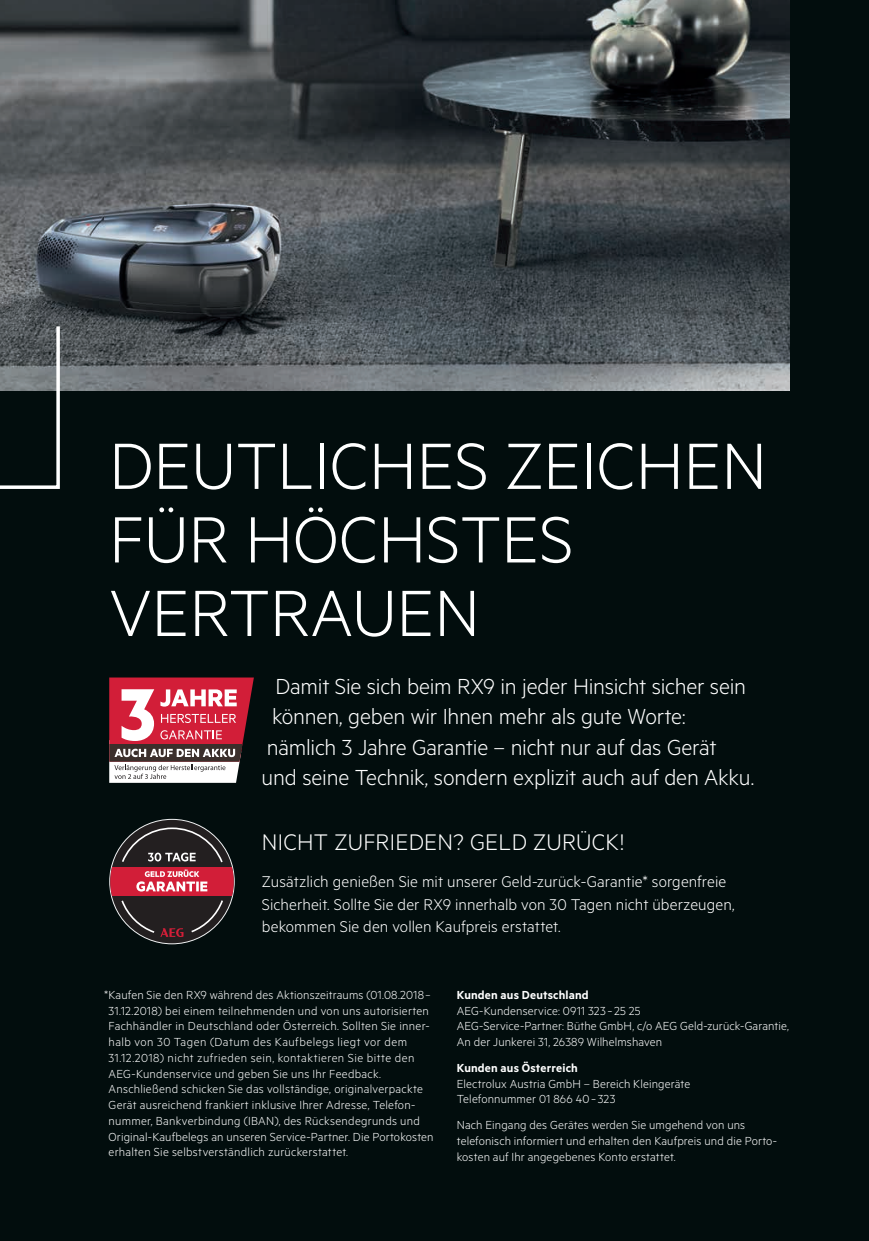
<style>
.page{position:relative;width:869px;height:1241px;background:#fff}
.page>*{position:absolute;margin:0;border:0;box-sizing:border-box;transform-origin:0 0}
.t1{font:300 73.5px/73.5px "Metric";color:#fff}
.t2{font:300 25.38px "Metric";letter-spacing:.01em;color:#fff}
.t3{font:300 24.5px "Metric";letter-spacing:-.01em;color:#fff}
.t4{font:300 17.5px/22.8px "Metric";letter-spacing:.005em;color:#fff}
.t5{font:300 13.12px/15.8px "Metric";letter-spacing:.015em;color:#fff}
.t6{font:600 13.12px "Metric";letter-spacing:.015em;color:#fff}
</style>
<div class="page">
<div style="left:0;top:0;width:868px;height:1240px;background:#020d0d"></div>
<img style="left:0;top:0;width:789px;height:390px">
<svg style="left:109px;top:677px;width:145px;height:105px;background:#be6975"></svg>
<svg style="left:110px;top:819px;width:124px;height:124px"></svg>
<div style="left:110px;top:866px;width:124px;height:29px;background:#d21e38"></div>
<svg style="left:121px;top:827px;width:102px;height:109px"></svg>
<svg style="left:0;top:323px;width:62px;height:166px"></svg>
<h1 class="t1" style="left:109px;top:426px;width:658px">DEUTLICHES ZEICHEN<br>FÜR HÖCHSTES<br>VERTRAUEN</h1>
<h3 class="t3" style="left:275px;top:672px;width:471px">Damit Sie sich beim RX9 in jeder Hinsicht sicher sein</h3>
<h3 class="t3" style="left:272px;top:702px;width:414px">können, geben wir Ihnen mehr als gute Worte:</h3>
<h3 class="t3" style="left:267px;top:732px;width:451px">nämlich 3 Jahre Garantie – nicht nur auf das Gerät</h3>
<h3 class="t3" style="left:261px;top:762px;width:494px">und seine Technik, sondern explizit auch auf den Akku.</h3>
<h2 class="t2" style="left:262px;top:827px;width:364px">NICHT ZUFRIEDEN? GELD ZURÜCK!</h2>
<h3 class="t4" style="left:262px;top:869px;width:474px">Zusätzlich genießen Sie mit unserer Geld-zurück-Garantie* sorgenfreie<br>Sicherheit. Sollte Sie der RX9 innerhalb von 30 Tagen nicht überzeugen, bekommen Sie den vollen Kaufpreis erstattet.</h3>
<p class="t5" style="left:109px;top:986px;width:326px;text-indent:-4px">*Kaufen Sie den RX9 während des Aktionszeitraums (01.08.2018 – 31.12.2018) bei einem teilnehmenden und von uns autorisierten Fachhändler in Deutschland oder Österreich. Sollten Sie inner&shy;halb von 30 Tagen (Datum des Kaufbelegs liegt vor dem 31.12.2018) nicht zufrieden sein, kontaktieren Sie bitte den AEG-Kundenservice und geben Sie uns Ihr Feedback.<br>Anschließend schicken Sie das vollständige, originalverpackte Gerät ausreichend frankiert inklusive Ihrer Adresse, Telefon&shy;nummer, Bankverbindung (IBAN), des Rücksendegrunds und Original-Kaufbelegs an unseren Service-Partner. Die Portokosten erhalten Sie selbstverständlich zurückerstattet.</p>
<p class="t6" style="left:456px;top:986px;width:133px">Kunden aus Deutschland</p>
<p class="t5" style="left:456px;top:1001px;width:333px">AEG-Kundenservice: 0911 323 -25 25<br>AEG-Service-Partner: Büthe GmbH, c/o AEG Geld-zurück-Garantie,<br>An der Junkerei 31, 26389 Wilhelmshaven</p>
<p class="t6" style="left:456px;top:1059px;width:122px">Kunden aus Österreich</p>
<p class="t5" style="left:456px;top:1074px;width:235px">Electrolux Austria GmbH – Bereich Kleingeräte<br>Telefonnummer 01 866 40-323</p>
<p class="t5" style="left:456px;top:1116px;width:321px">Nach Eingang des Gerätes werden Sie umgehend von uns telefonisch informiert und erhalten den Kaufpreis und die Porto&shy;kosten auf Ihr angegebenes Konto erstattet.</p>
</div>
